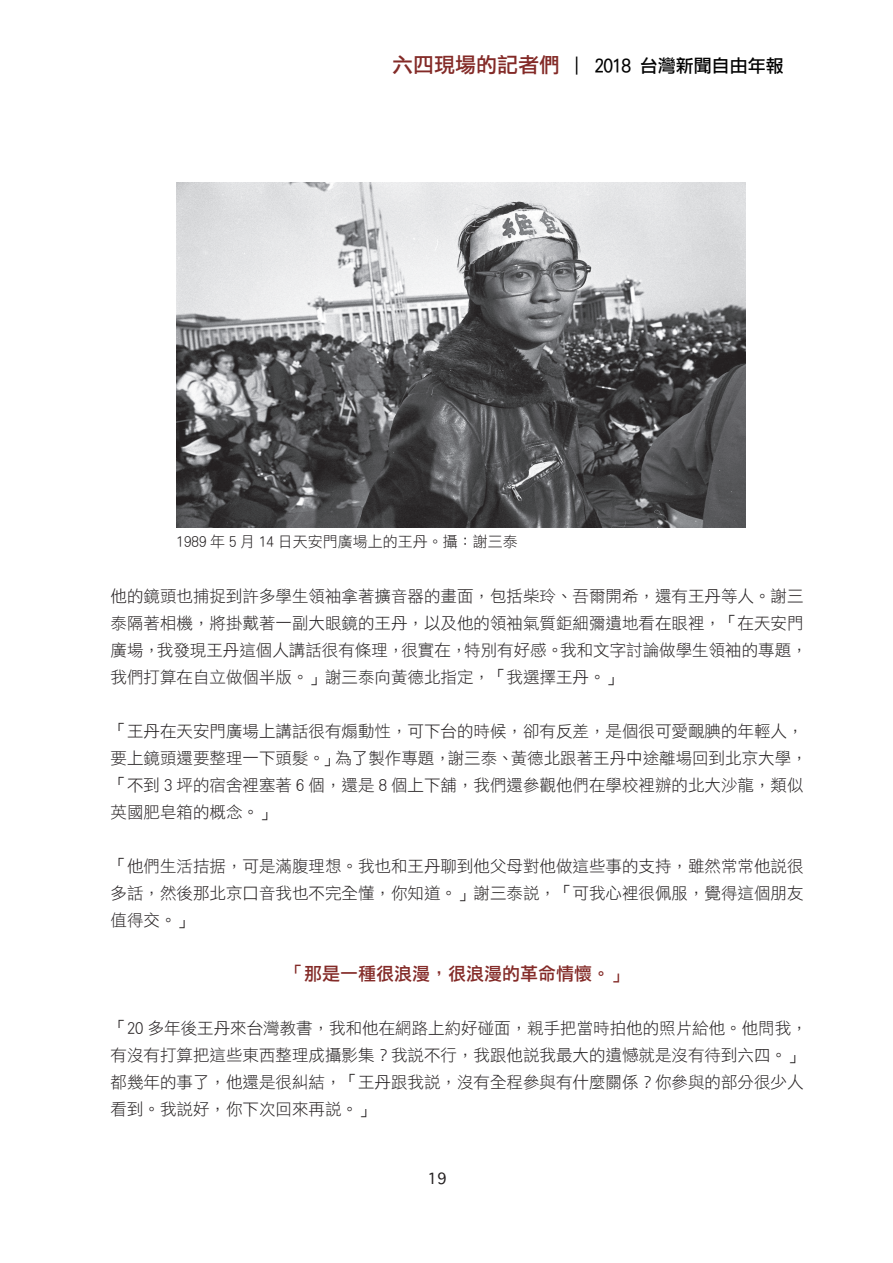
<style>
.page{position:relative;width:893px;height:1263px;background:#fff}
.page>*{position:absolute;margin:0;border:0;box-sizing:border-box;transform-origin:0 0}
.t1{font:21px "DF Li Hei Md WIN BF";color:#832a27}
.t2{font:18px "DF Li Hei Md WIN BF";color:#832a27}
.t3{font:18px "DF Li Hei Md WIN BF";color:#030303}
.t4{font:16.5px/27px "DF Li Hei W3 WIN BF";color:#231f20}
.t5{font:15px "DF Li Hei W3 WIN BF";color:#231f20}
</style>
<div class="page">
<img style="left:177px;top:182px;width:568px;height:345px">
<p class="t1" style="left:392px;top:54px;width:169px">六四現場的記者們</p>
<p class="t3" style="left:568px;top:56px;width:217px">｜ 2018 台灣新聞自由年報</p>
<p class="t5" style="left:177px;top:534px;width:343px">1989 年 5 月 14 日天安門廣場上的王丹。攝：謝三泰</p>
<p class="t4" style="left:111px;top:582px;width:699px">他的鏡頭也捕捉到許多學生領袖拿著擴音器的畫面，包括柴玲、吾爾開希，還有王丹等人。謝三泰隔著相機，將掛戴著一副大眼鏡的王丹，以及他的領袖氣質鉅細彌遺地看在眼裡，「在天安門廣場，我發現王丹這個人講話很有條理，很實在，特別有好感。我和文字討論做學生領袖的專題，我們打算在自立做個半版。」謝三泰向黃德北指定，「我選擇王丹。」</p>
<p class="t4" style="left:111px;top:717px;width:699px">「王丹在天安門廣場上講話很有煽動性，可下台的時候，卻有反差，是個很可愛靦腆的年輕人，要上鏡頭還要整理一下頭髮。」為了製作專題，謝三泰、黃德北跟著王丹中途離場回到北京大學，「不到 3 坪的宿舍裡塞著 6 個，還是 8 個上下舖，我們還參觀他們在學校裡辦的北大沙龍，類似英國肥皂箱的概念。」</p>
<p class="t4" style="left:111px;top:852px;width:695px;text-align:justify">「他們生活拮据，可是滿腹理想。我也和王丹聊到他父母對他做這些事的支持，雖然常常他說很多話，然後那北京口音我也不完全懂，你知道。」謝三泰說，「可我心裡很佩服，覺得這個朋友值得交。」</p>
<p class="t2" style="left:286px;top:965px;width:343px">「那是一種很浪漫，很浪漫的革命情懷。」</p>
<p class="t4" style="left:111px;top:1014px;width:699px">「20 多年後王丹來台灣教書，我和他在網路上約好碰面，親手把當時拍他的照片給他。他問我，有沒有打算把這些東西整理成攝影集？我說不行，我跟他說我最大的遺憾就是沒有待到六四。」都幾年的事了，他還是很糾結，「王丹跟我說，沒有全程參與有什麼關係？你參與的部分很少人看到。我說好，你下次回來再說。」</p>
</div>
